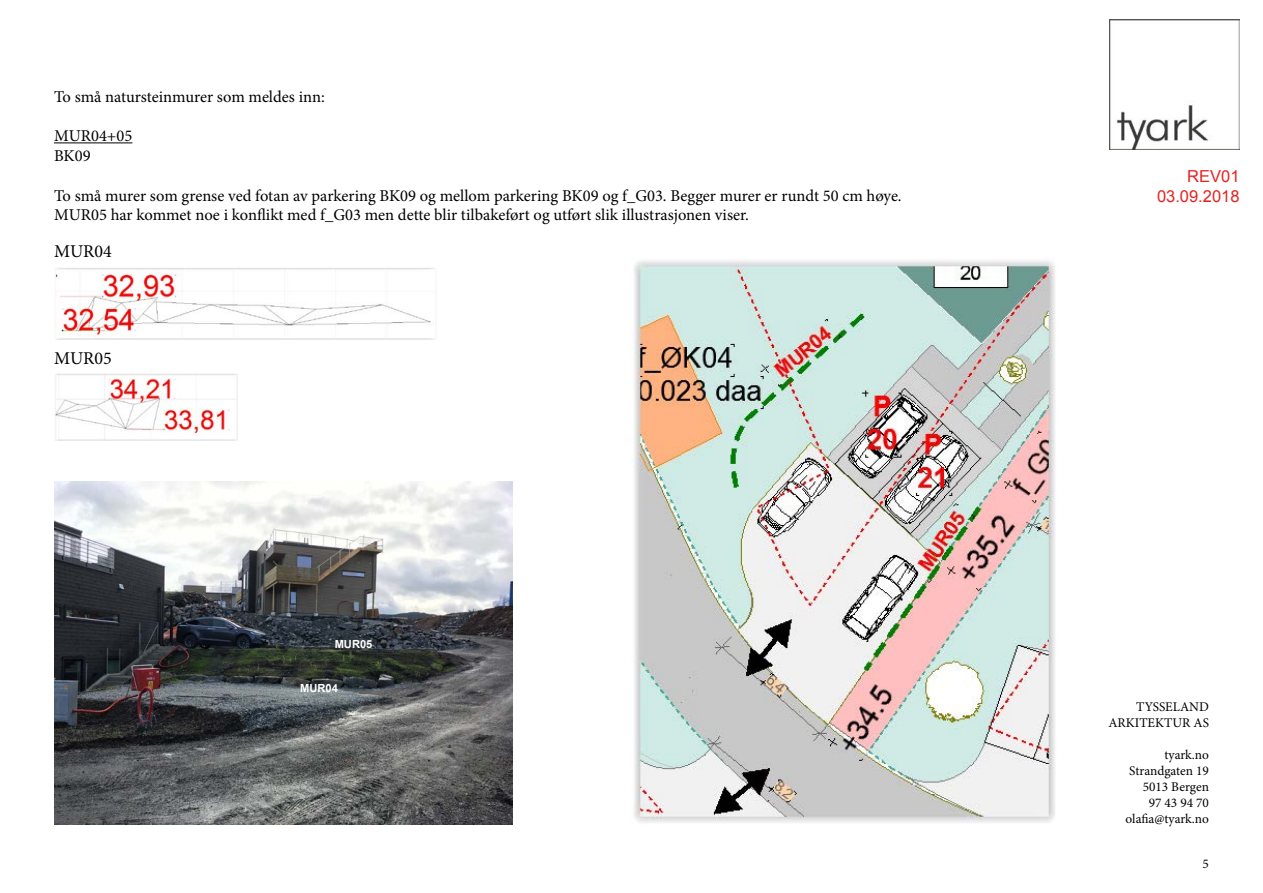
<style>
.page{position:relative;width:1263px;height:893px;background:#fff}
.page>*{position:absolute;margin:0;border:0;box-sizing:border-box;transform-origin:0 0}
.t1{font:18px "Minion Pro";color:#000}
.t2{font:16.5px/19.8px "Minion Pro";color:#000}
.t3{font:16.5px/19.8px "Arial";color:#e52321;text-align:right}
.t4{font:13.35px/16px "Minion Pro";color:#000;text-align:right}
.t5{font:700 11.1px "Arial";color:#fff}
</style>
<div class="page">
<img style="left:1110px;top:20px;width:129px;height:130px">
<hr style="left:54px;top:142px;width:78px;height:1px;background:#000">
<img style="left:54px;top:481px;width:459px;height:344px">
<img style="left:54px;top:268px;width:381px;height:71px">
<img style="left:55px;top:374px;width:182px;height:66px">
<img style="left:631px;top:260px;width:425px;height:563px">
<p class="t2" style="left:54px;top:87px;width:272px">To små natursteinmurer som meldes inn:</p>
<p class="t2" style="left:54px;top:126px;width:80px">MUR04+05<br>BK09</p>
<p class="t2" style="left:54px;top:186px;width:849px">To små murer som grense ved fotan av parkering BK09 og mellom parkering BK09 og f_G03. Begger murer er rundt 50 cm høye.<br>MUR05 har kommet noe i konflikt med f_G03 men dette blir tilbakeført og utført slik illustrasjonen viser.</p>
<p class="t1" style="left:54px;top:239px;width:59px">MUR04</p>
<p class="t1" style="left:54px;top:346px;width:59px">MUR05</p>
<p class="t5" style="left:335px;top:637px;width:39px">MUR05</p>
<p class="t5" style="left:300px;top:681px;width:39px">MUR04</p>
<p class="t3" style="left:1157px;top:167px;width:84px">REV01<br>03.09.2018</p>
<p class="t4" style="left:1108px;top:699px;width:102px">TYSSELAND<br>ARKITEKTUR AS</p>
<p class="t4" style="left:1125px;top:747px;width:85px">tyark.no<br>Strandgaten 19<br>5013 Bergen<br>97 43 94 70 olafia@tyark.no</p>
<p class="t4" style="left:1202px;top:856px;width:8px">5</p>
</div>
